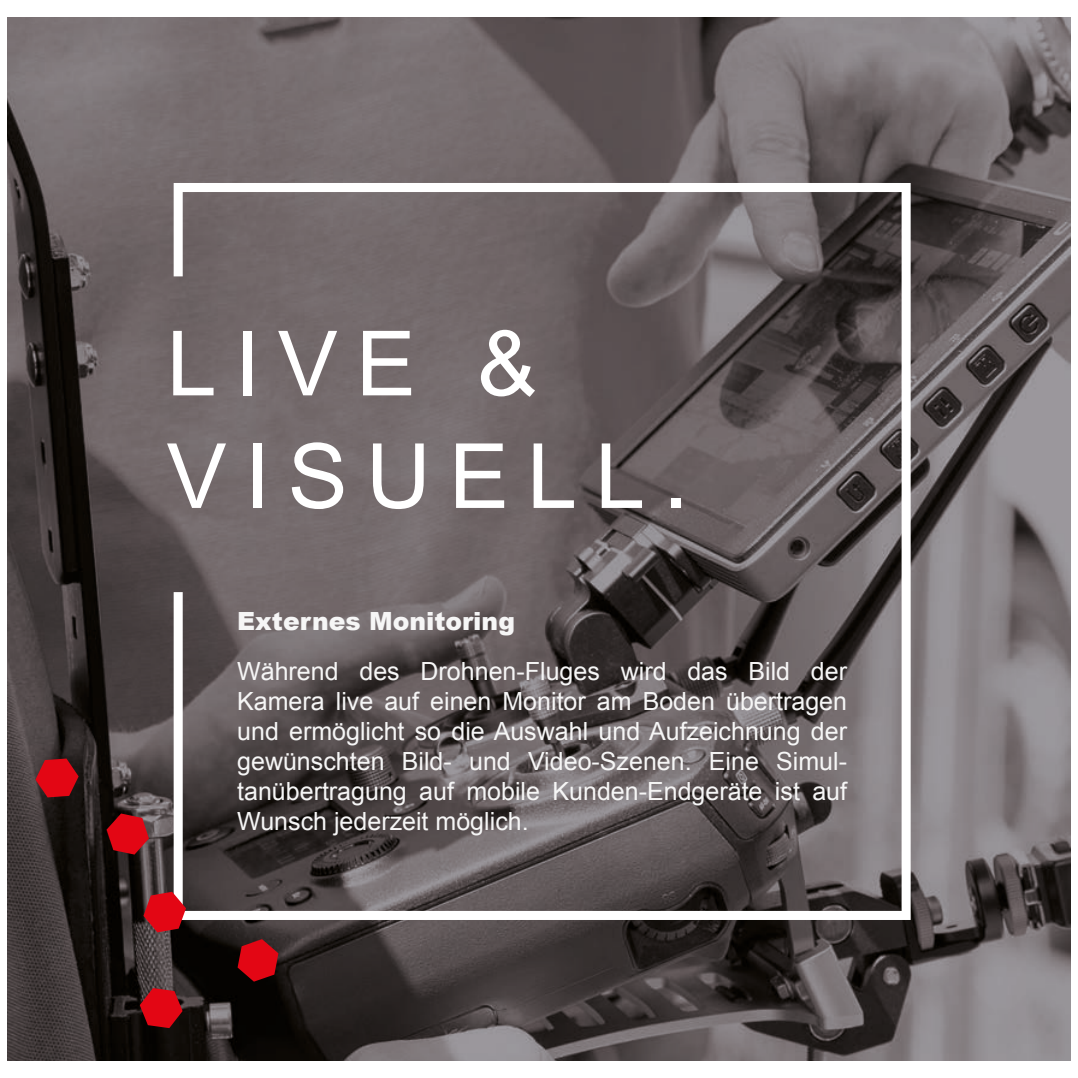
<style>
.page{position:relative;width:1078px;height:1078px;background:#fff}
.page>*{position:absolute;margin:0;border:0;box-sizing:border-box;transform-origin:0 0}
.t1{font:90px/112.5px "Arial";letter-spacing:.2em;color:#fff}
.t2{font:25px/30px "Arial";color:#f6f6f6;text-align:justify}
.t3{font:900 25px "Arial";color:#f6f6f6}
</style>
<div class="page">
<img style="left:7px;top:18px;width:1063px;height:1041px">
<svg style="left:174px;top:183px;width:736px;height:736px;background:#686061"></svg>
<svg style="left:143px;top:891px;width:43px;height:41px;background:#b91f29"></svg>
<svg style="left:35px;top:758px;width:44px;height:39px;background:#ae101a"></svg>
<svg style="left:107px;top:813px;width:42px;height:41px;background:#af121b"></svg>
<svg style="left:237px;top:938px;width:41px;height:43px;background:#a40a13"></svg>
<svg style="left:140px;top:987px;width:42px;height:40px;background:#af0e18"></svg>
<h1 class="t1" style="left:167px;top:308px;width:523px">LIVE &amp;<br>VISUELL.</h1>
<p class="t3" style="left:237px;top:602px;width:279px">Externes Monitoring</p>
<p class="t2" style="left:237px;top:656px;width:611px">Während des Drohnen-Fluges wird das Bild der Kamera live auf einen Monitor am Boden übertragen und ermöglicht so die Auswahl und Aufzeichnung der gewünschten Bild- und Video-Szenen. Eine Simul&shy;tanübertragung auf mobile Kunden-Endgeräte ist auf Wunsch jederzeit möglich.</p>
</div>
